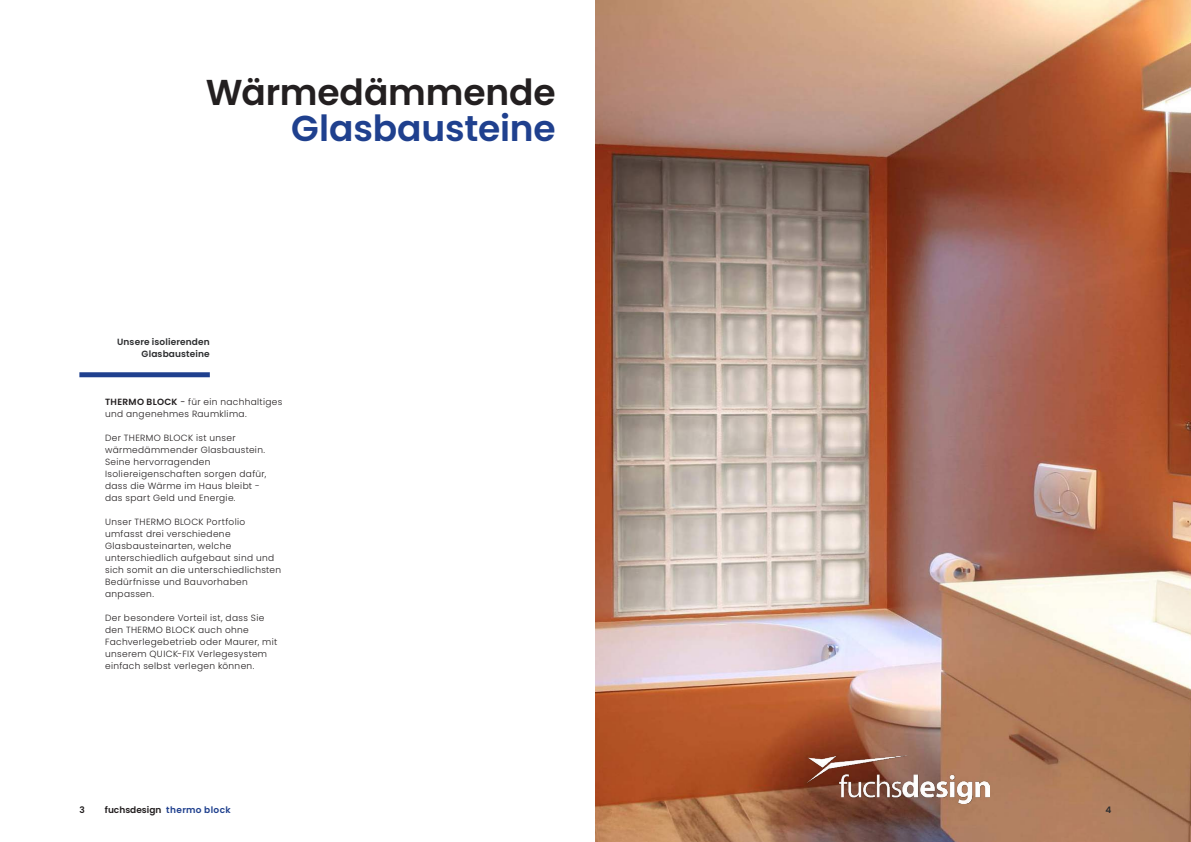
<style>
.page{position:relative;width:1191px;height:842px;background:#fff}
.page>*{position:absolute;margin:0;border:0;box-sizing:border-box;transform-origin:0 0}
.t1{font:600 36px "Poppins";letter-spacing:-.005em;color:#231f20}
.t2{font:600 36px "Poppins";letter-spacing:-.005em;color:#1f408e}
.t3{font:300 9px/12px "Poppins";letter-spacing:.04em;color:#231f20}
.t4{font:600 9px/12px "Poppins";letter-spacing:.015em;color:#2d2e30;text-align:right}
.t5{font:600 9px "Poppins";color:#231f20}
.s1{font-weight:600}
.s2{font-weight:400}
.s3{color:#1f408e}
</style>
<div class="page">
<div style="left:79px;top:372px;width:131px;height:5px;background:#1f408e"></div>
<img style="left:596px;top:0;width:594px;height:842px">
<img style="left:806px;top:755px;width:183px;height:48px">
<h1 class="t1" style="left:206px;top:71px;width:351px">Wärmedämmende</h1>
<h1 class="t2" style="left:291px;top:107px;width:266px">Glasbausteine</h1>
<p class="t4" style="left:117px;top:336px;width:94px">Unsere isolierenden<br>Glasbausteine</p>
<p class="t3" style="left:105px;top:396px;width:179px"><span class="s1">THERMO BLOCK</span> <span class="s2">-</span> für ein nachhaltiges und angenehmes Raumklima.</p>
<p class="t3" style="left:105px;top:432px;width:163px">Der THERMO BLOCK ist unser wärmedämmender Glasbaustein.<br>Seine hervorragenden<br>Isoliereigenschaften sorgen dafür, dass die Wärme im Haus bleibt - das spart Geld und Energie.</p>
<p class="t3" style="left:105px;top:516px;width:178px">Unser THERMO BLOCK Portfolio umfasst drei verschiedene<br>Glasbausteinarten, welche unterschiedlich aufgebaut sind und sich somit an die unterschiedlichsten<br>Bedürfnisse und Bauvorhaben anpassen.</p>
<p class="t3" style="left:105px;top:612px;width:174px">Der besondere Vorteil ist, dass Sie den THERMO BLOCK auch ohne Fachverlegebetrieb oder Maurer, mit unserem QUICK-FIX Verlegesystem einfach selbst verlegen können.</p>
<p class="t5" style="left:79px;top:804px;width:7px">3</p>
<p class="t5" style="left:105px;top:804px;width:127px">fuchsdesign <span class="s3">thermo block</span></p>
<p class="t4" style="left:1105px;top:804px;width:7px">4</p>
</div>
